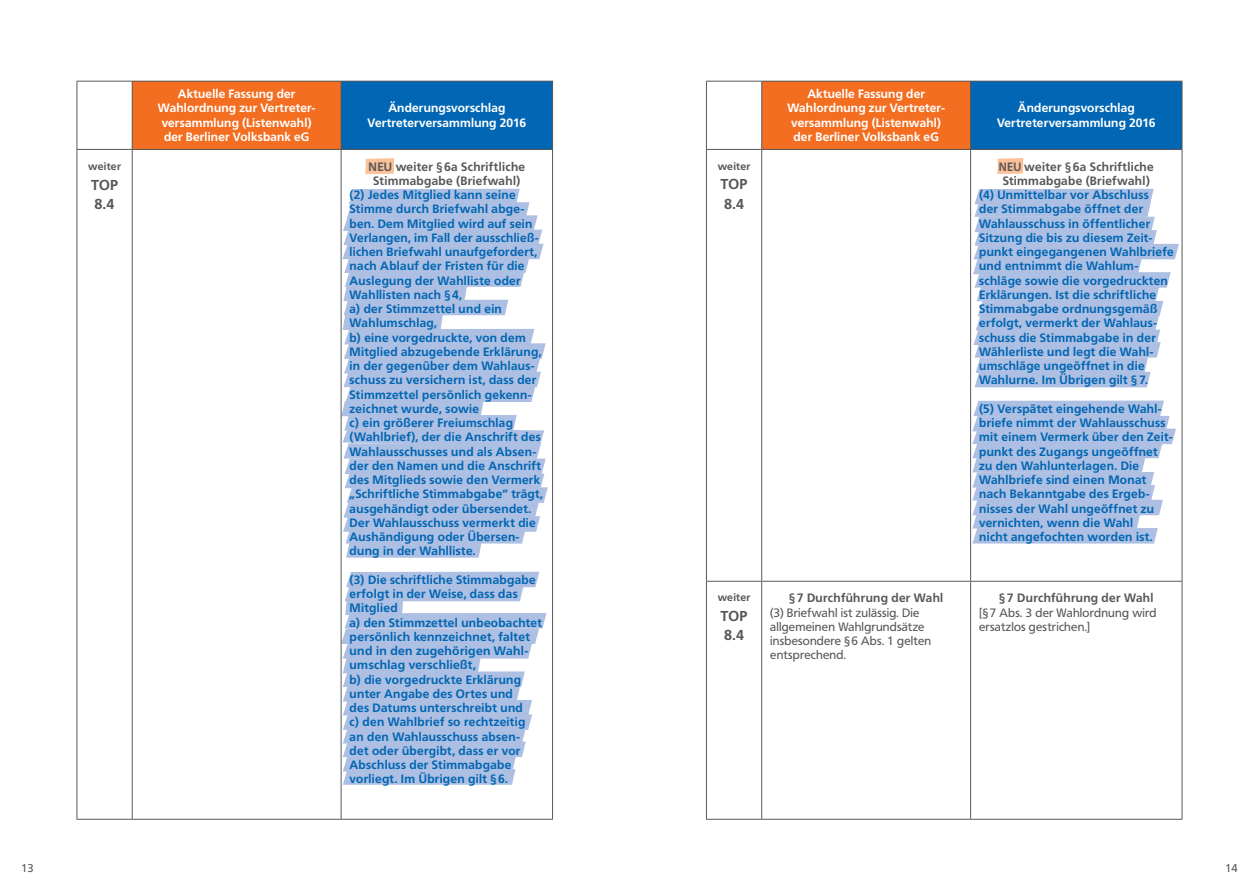
<style>
.page{position:relative;width:1259px;height:893px;background:#fff}
.page>*{position:absolute;margin:0;border:0;box-sizing:border-box;transform-origin:0 0}
.t1{font:700 14.25px/19.5px "Frutiger VR";letter-spacing:.01em;color:#57585a}
.t2{font:700 12px/14.2px "Frutiger VR";letter-spacing:.025em;color:#0166b3}
.t3{font:700 12px/14.2px "Frutiger VR";letter-spacing:.015em;color:#fff;text-align:center}
.t4{font:12px/14.2px "Frutiger VR";letter-spacing:.015em;color:#57585a}
.t5{font:700 12px/14.2px "Frutiger VR";letter-spacing:.025em;color:#57585a;text-align:center}
.t6{font:700 12px/14.2px "Frutiger VR";letter-spacing:.025em;color:#57585a;text-align:center;scale:.95 1}
.t7{font:11.25px "Frutiger";color:#57585a}
.t8{font:700 10.5px "Frutiger VR";letter-spacing:.03em;color:#57585a}
</style>
<div class="page">
<svg style="left:342px;top:572px;width:204px;height:213px"></svg>
<svg style="left:342px;top:189px;width:206px;height:369px;background:#b8c8e6"></svg>
<svg style="left:973px;top:189px;width:206px;height:198px;background:#b7c7e5"></svg>
<svg style="left:972px;top:401px;width:204px;height:143px;background:#b5c5e5"></svg>
<svg style="left:365px;top:158px;width:29px;height:16px"></svg>
<svg style="left:997px;top:158px;width:26px;height:16px"></svg>
<svg style="left:78px;top:82px;width:54px;height:737px"></svg>
<div style="left:132px;top:81px;width:209px;height:68px;background:#f36e21"></div>
<div style="left:341px;top:81px;width:211px;height:68px;background:#0166b3"></div>
<hr style="left:77px;top:81px;width:55px;height:1px;background:#57585a">
<hr style="left:77px;top:82px;width:1px;height:67px;background:#57585a">
<hr style="left:132px;top:81px;width:209px;height:1px;background:#57585a">
<hr style="left:132px;top:82px;width:1px;height:67px;background:#57585a">
<hr style="left:341px;top:81px;width:212px;height:1px;background:#57585a">
<hr style="left:341px;top:82px;width:1px;height:67px;background:#57585a">
<hr style="left:552px;top:82px;width:1px;height:67px;background:#57585a">
<hr style="left:77px;top:149px;width:55px;height:1px;background:#57585a">
<hr style="left:77px;top:150px;width:1px;height:669px;background:#57585a">
<hr style="left:132px;top:149px;width:209px;height:1px;background:#57585a">
<hr style="left:132px;top:150px;width:1px;height:669px;background:#57585a">
<hr style="left:341px;top:149px;width:212px;height:1px;background:#57585a">
<hr style="left:341px;top:150px;width:1px;height:669px;background:#57585a">
<hr style="left:552px;top:150px;width:1px;height:669px;background:#57585a">
<hr style="left:77px;top:819px;width:55px;height:1px;background:#57585a">
<hr style="left:132px;top:819px;width:209px;height:1px;background:#57585a">
<hr style="left:341px;top:819px;width:212px;height:1px;background:#57585a">
<div style="left:761px;top:81px;width:209px;height:68px;background:#f36e21"></div>
<div style="left:970px;top:81px;width:212px;height:68px;background:#0166b3"></div>
<hr style="left:706px;top:81px;width:55px;height:1px;background:#57585a">
<hr style="left:706px;top:82px;width:1px;height:67px;background:#57585a">
<hr style="left:761px;top:81px;width:209px;height:1px;background:#57585a">
<hr style="left:761px;top:82px;width:1px;height:67px;background:#57585a">
<hr style="left:970px;top:81px;width:212px;height:1px;background:#57585a">
<hr style="left:970px;top:82px;width:1px;height:67px;background:#57585a">
<hr style="left:1181px;top:82px;width:1px;height:67px;background:#57585a">
<hr style="left:706px;top:149px;width:55px;height:1px;background:#57585a">
<hr style="left:706px;top:150px;width:1px;height:431px;background:#57585a">
<hr style="left:761px;top:149px;width:209px;height:1px;background:#57585a">
<hr style="left:761px;top:150px;width:1px;height:431px;background:#57585a">
<hr style="left:970px;top:149px;width:212px;height:1px;background:#57585a">
<hr style="left:970px;top:150px;width:1px;height:431px;background:#57585a">
<hr style="left:1181px;top:150px;width:1px;height:431px;background:#57585a">
<hr style="left:706px;top:581px;width:55px;height:1px;background:#57585a">
<hr style="left:706px;top:582px;width:1px;height:237px;background:#57585a">
<hr style="left:761px;top:581px;width:209px;height:1px;background:#57585a">
<hr style="left:761px;top:582px;width:1px;height:237px;background:#57585a">
<hr style="left:970px;top:581px;width:212px;height:1px;background:#57585a">
<hr style="left:970px;top:582px;width:1px;height:237px;background:#57585a">
<hr style="left:1181px;top:582px;width:1px;height:237px;background:#57585a">
<hr style="left:706px;top:819px;width:55px;height:1px;background:#57585a">
<hr style="left:761px;top:819px;width:209px;height:1px;background:#57585a">
<hr style="left:970px;top:819px;width:212px;height:1px;background:#57585a">
<p class="t8" style="left:88px;top:160px;width:34px">weiter</p>
<p class="t1" style="left:91px;top:175px;width:29px">TOP<br>8.4</p>
<p class="t3" style="left:158px;top:87px;width:159px">Aktuelle Fassung der<br>Wahlordnung zur Vertreter&shy;versammlung (Listenwahl) der Berliner Volksbank eG</p>
<p class="t3" style="left:367px;top:101px;width:160px">Änderungsvorschlag<br>Vertreterversammlung 2016</p>
<p class="t5" style="left:368px;top:159px;width:158px">NEU weiter § 6a Schriftliche<br>Stimmabgabe (Briefwahl)</p>
<p class="t2" style="left:350px;top:188px;width:195px">(2) Jedes Mitglied kann seine<br>Stimme durch Briefwahl abge&shy;ben. Dem Mitglied wird auf sein<br>Verlangen, im Fall der ausschließ&shy;lichen Briefwahl unaufgefordert, nach Ablauf der Fristen für die<br>Auslegung der Wahlliste oder<br>Wahllisten nach § 4,<br>a) der Stimmzettel und ein<br>Wahlumschlag,<br>b) eine vorgedruckte, von dem<br>Mitglied abzugebende Erklärung, in der gegenüber dem Wahlaus&shy;schuss zu versichern ist, dass der<br>Stimmzettel persönlich gekenn&shy;zeichnet wurde, sowie<br>c) ein größerer Freiumschlag (Wahlbrief), der die Anschrift des<br>Wahlausschusses und als Absen&shy;der den Namen und die Anschrift des Mitglieds sowie den Vermerk „Schriftliche Stimmabgabe“ trägt, ausgehändigt oder übersendet.<br>Der Wahlausschuss vermerkt die<br>Aushändigung oder Übersen&shy;dung in der Wahlliste.</p>
<p class="t2" style="left:350px;top:572px;width:194px">(3) Die schriftliche Stimmabgabe erfolgt in der Weise, dass das<br>Mitglied<br>a) den Stimmzettel unbeobachtet persönlich kennzeichnet, faltet und in den zugehörigen Wahl&shy;umschlag verschließt,<br>b) die vorgedruckte Erklärung unter Angabe des Ortes und<br>des Datums unterschreibt und<br>c) den Wahlbrief so rechtzeitig an den Wahlausschuss absen&shy;det oder übergibt, dass er vor<br>Abschluss der Stimmabgabe vorliegt. Im Übrigen gilt § 6.</p>
<p class="t8" style="left:717px;top:160px;width:34px">weiter</p>
<p class="t1" style="left:720px;top:174px;width:29px">TOP<br>8.4</p>
<p class="t3" style="left:787px;top:87px;width:159px">Aktuelle Fassung der<br>Wahlordnung zur Vertreter&shy;versammlung (Listenwahl) der Berliner Volksbank eG</p>
<p class="t8" style="left:717px;top:591px;width:34px">weiter</p>
<p class="t1" style="left:720px;top:606px;width:29px">TOP<br>8.4</p>
<p class="t5" style="left:789px;top:591px;width:156px">§ 7 Durchführung der Wahl</p>
<p class="t4" style="left:770px;top:606px;width:162px">(3) Briefwahl ist zulässig. Die allgemeinen Wahlgrundsätze insbesondere §6 Abs. 1 gelten entsprechend.</p>
<p class="t3" style="left:997px;top:101px;width:160px">Änderungsvorschlag<br>Vertreterversammlung 2016</p>
<p class="t6" style="left:999px;top:159px;width:164px">NEU weiter § 6a Schriftliche<br>Stimmabgabe (Briefwahl)</p>
<p class="t2" style="left:979px;top:188px;width:196px">(4) Unmittelbar vor Abschluss<br>der Stimmabgabe öffnet der<br>Wahlausschuss in öffentlicher<br>Sitzung die bis zu diesem Zeit&shy;punkt eingegangenen Wahlbriefe und entnimmt die Wahlum&shy;schläge sowie die vorgedruckten<br>Erklärungen. Ist die schriftliche<br>Stimmabgabe ordnungsgemäß erfolgt, vermerkt der Wahlaus&shy;schuss die Stimmabgabe in der<br>Wählerliste und legt die Wahl&shy;umschläge ungeöffnet in die<br>Wahlurne. Im Übrigen gilt § 7.</p>
<p class="t2" style="left:979px;top:402px;width:195px">(5) Verspätet eingehende Wahl&shy;briefe nimmt der Wahlausschuss mit einem Vermerk über den Zeit&shy;punkt des Zugangs ungeöffnet zu den Wahlunterlagen. Die<br>Wahlbriefe sind einen Monat nach Bekanntgabe des Ergeb&shy;nisses der Wahl ungeöffnet zu vernichten, wenn die Wahl<br>nicht angefochten worden ist.</p>
<p class="t5" style="left:999px;top:591px;width:156px">§ 7 Durchführung der Wahl</p>
<p class="t4" style="left:979px;top:605px;width:179px">[§7 Abs. 3 der Wahlordnung wird ersatzlos gestrichen.]</p>
<p class="t7" style="left:21px;top:861px;width:14px">13</p>
<p class="t7" style="left:1225px;top:861px;width:14px">14</p>
</div>
